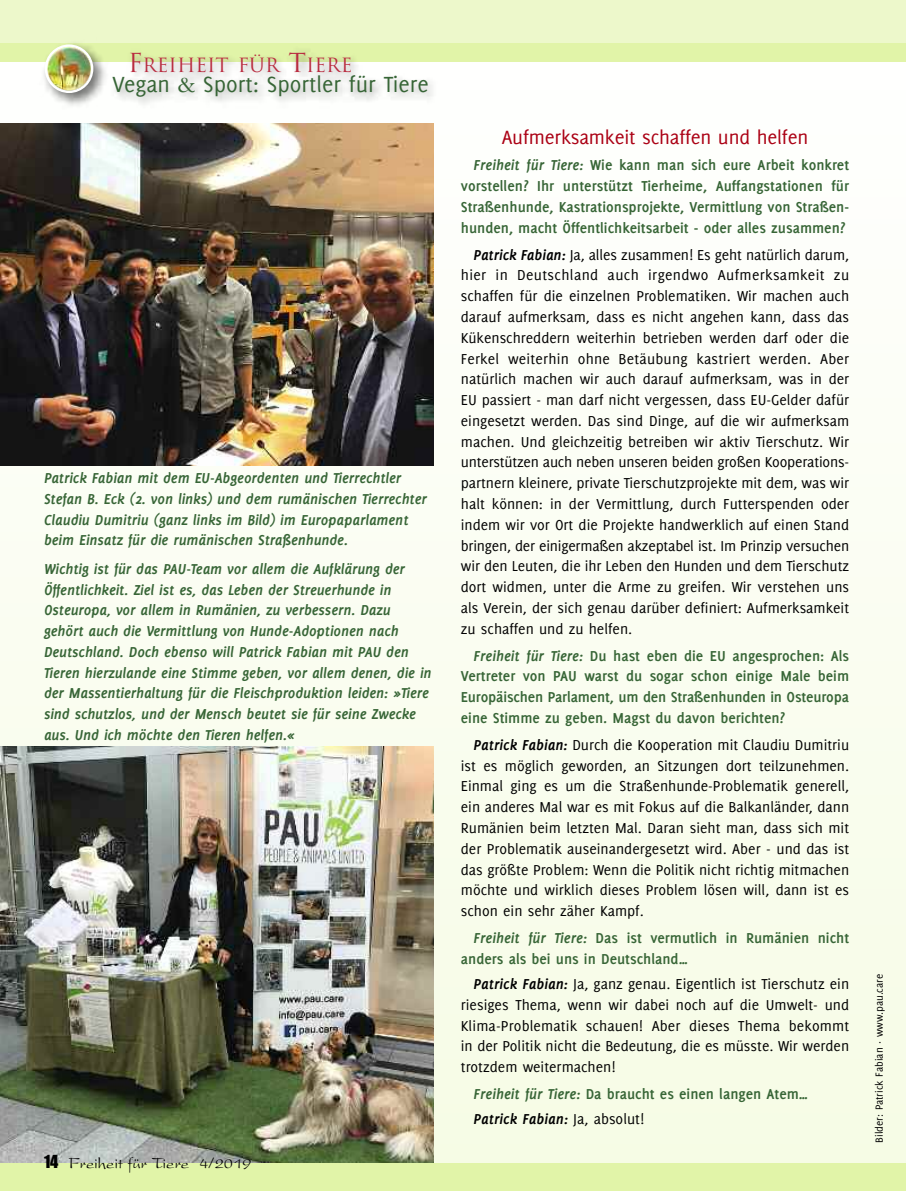
<style>
.page{position:relative;width:906px;height:1191px;background:#fff}
.page>*{position:absolute;margin:0;border:0;box-sizing:border-box;transform-origin:0 0}
.t1{font:24px "Delicious";color:#376536}
.t2{font:21px "Delicious";letter-spacing:-.01em;color:#ab0014}
.t3{font:19.2px "Trajan";color:#b92b3f}
.t4{font:16.5px "President";color:#000}
.t5{font:15.75px/20.9px "Delicious";color:#000;text-align:justify}
.t6{font:italic 700 15.75px/20.9px "Delicious";letter-spacing:-.01em;color:#376536}
.t7{font:700 15.75px/20.9px "Delicious";color:#376536;text-align:justify}
.t8{font:11.25px "Delicious";color:#000}
.s1{font-size:25.5px}
.s2{font-family:"Garamond"}
.s3{font-family:"Impact"}
.s4{font-style:italic}
.s5{font-weight:700;font-style:italic}
.s6{font-style:italic;color:#000}
.s7{font-weight:400;color:#000}
</style>
<div class="page">
<div style="left:0;top:33px;width:906px;height:1135px;background:#fafdf1"></div>
<img style="left:0;top:746px;width:434px;height:417px">
<div style="left:0;top:1163px;width:906px;height:28px;background:#e1f4a8"></div>
<div style="left:0;top:0;width:906px;height:44px;background:#edf8cb"></div>
<div style="left:0;top:43px;width:906px;height:18px;background:#e1f4a8"></div>
<img style="left:38px;top:43px;width:64px;height:70px">
<img style="left:45px;top:44px;width:37px;height:49px">
<img style="left:0;top:123px;width:434px;height:342px">
<img style="left:82px;top:43px;width:271px;height:62px">
<img style="left:102px;top:60px;width:597px;height:69px">
<p class="t3" style="left:128px;top:54px;width:226px"><span class="s1">F</span>REIHEIT FÜR <span class="s1">T</span>IERE</p>
<h1 class="t1" style="left:112px;top:75px;width:318px">Vegan <span class="s2">&amp;</span> Sport: Sportler für Tiere</h1>
<p class="t6" style="left:44px;top:468px;width:384px">Patrick Fabian mit dem EU-Abgeordenten und Tierrechtler Stefan B. Eck (2. von links) und dem rumänischen Tierrechter Claudiu Dumitriu (ganz links im Bild) im Europaparlament beim Einsatz für die rumänischen Straßenhunde.</p>
<p class="t6" style="left:44px;top:559px;width:389px">Wichtig ist für das PAU-Team vor allem die Aufklärung der Öffentlichkeit. Ziel ist es, das Leben der Streuerhunde in Osteuropa, vor allem in Rumänien, zu verbessern. Dazu gehört auch die Vermittlung von Hunde-Adoptionen nach Deutschland. Doch ebenso will Patrick Fabian mit PAU den Tieren hierzulande eine Stimme geben, vor allem denen, die in der Massentierhaltung für die Fleischproduktion leiden: »Tiere sind schutzlos, und der Mensch beutet sie für seine Zwecke aus. Und ich möchte den Tieren helfen.«</p>
<p class="t4" style="left:44px;top:1158px;width:209px"><span class="s3">14</span> Freiheit für Tiere 4/2019</p>
<h2 class="t2" style="left:502px;top:129px;width:308px">Aufmerksamkeit schaffen und helfen</h2>
<p class="t7" style="left:461px;top:156px;width:390px;text-indent:13px"><span class="s4">Freiheit für Tiere:</span> Wie kann man sich eure Arbeit konkret vorstellen? Ihr unterstützt Tierheime, Auffangstationen für Straßenhunde, Kastrationsprojekte, Vermittlung von Straßen&shy;hunden, macht Öffentlichkeitsarbeit - oder alles zusammen?</p>
<p class="t5" style="left:461px;top:245px;width:390px;text-indent:13px"><span class="s5">Patrick Fabian:</span> Ja, alles zusammen! Es geht natürlich darum, hier in Deutschland auch irgendwo Aufmerksamkeit zu schaffen für die einzelnen Problematiken. Wir machen auch darauf aufmerksam, dass es nicht angehen kann, dass das Kükenschreddern weiterhin betrieben werden darf oder die Ferkel weiterhin ohne Betäubung kastriert werden. Aber natürlich machen wir auch darauf aufmerksam, was in der EU passiert - man darf nicht vergessen, dass EU-Gelder dafür eingesetzt werden. Das sind Dinge, auf die wir aufmerksam machen. Und gleichzeitig betreiben wir aktiv Tierschutz. Wir unterstützen auch neben unseren beiden großen Kooperations&shy;partnern kleinere, private Tierschutzprojekte mit dem, was wir halt können: in der Vermittlung, durch Futterspenden oder indem wir vor Ort die Projekte handwerklich auf einen Stand bringen, der einigermaßen akzeptabel ist. Im Prinzip versuchen wir den Leuten, die ihr Leben den Hunden und dem Tierschutz dort widmen, unter die Arme zu greifen. Wir verstehen uns als Verein, der sich genau darüber definiert: Aufmerksamkeit zu schaffen und zu helfen.</p>
<p class="t7" style="left:461px;top:646px;width:390px;text-indent:13px"><span class="s4">Freiheit für Tiere:</span> Du hast eben die EU angesprochen: Als Vertreter von PAU warst du sogar schon einige Male beim Europäischen Parlament, um den Straßenhunden in Osteuropa eine Stimme zu geben. Magst du davon berichten?</p>
<p class="t5" style="left:461px;top:735px;width:390px;text-indent:13px"><span class="s5">Patrick Fabian:</span> Durch die Kooperation mit Claudiu Dumitriu ist es möglich geworden, an Sitzungen dort teilzunehmen.<br>Einmal ging es um die Straßenhunde-Problematik generell, ein anderes Mal war es mit Fokus auf die Balkanländer, dann Rumänien beim letzten Mal. Daran sieht man, dass sich mit der Problematik auseinandergesetzt wird. Aber - und das ist das größte Problem: Wenn die Politik nicht richtig mitmachen möchte und wirklich dieses Problem lösen will, dann ist es schon ein sehr zäher Kampf.</p>
<p class="t7" style="left:461px;top:928px;width:390px;text-indent:13px"><span class="s4">Freiheit für Tiere:</span> Das ist vermutlich in Rumänien nicht anders als bei uns in Deutschland…</p>
<p class="t5" style="left:461px;top:974px;width:390px;text-indent:13px"><span class="s5">Patrick Fabian:</span> Ja, ganz genau. Eigentlich ist Tierschutz ein riesiges Thema, wenn wir dabei noch auf die Umwelt- und Klima-Problematik schauen! Aber dieses Thema bekommt in der Politik nicht die Bedeutung, die es müsste. Wir werden trotzdem weitermachen!</p>
<p class="t7" style="left:473px;top:1082px;width:336px;line-height:25.3px"><span class="s4">Freiheit für Tiere:</span> Da braucht es einen langen Atem…<br><span class="s6">Patrick Fabian:</span> <span class="s7">Ja, absolut!</span></p>
<p class="t8" style="left:875px;top:1142px;width:170px;rotate:-90deg">Bilder: Patrick Fabian · www.pau.care</p>
</div>
